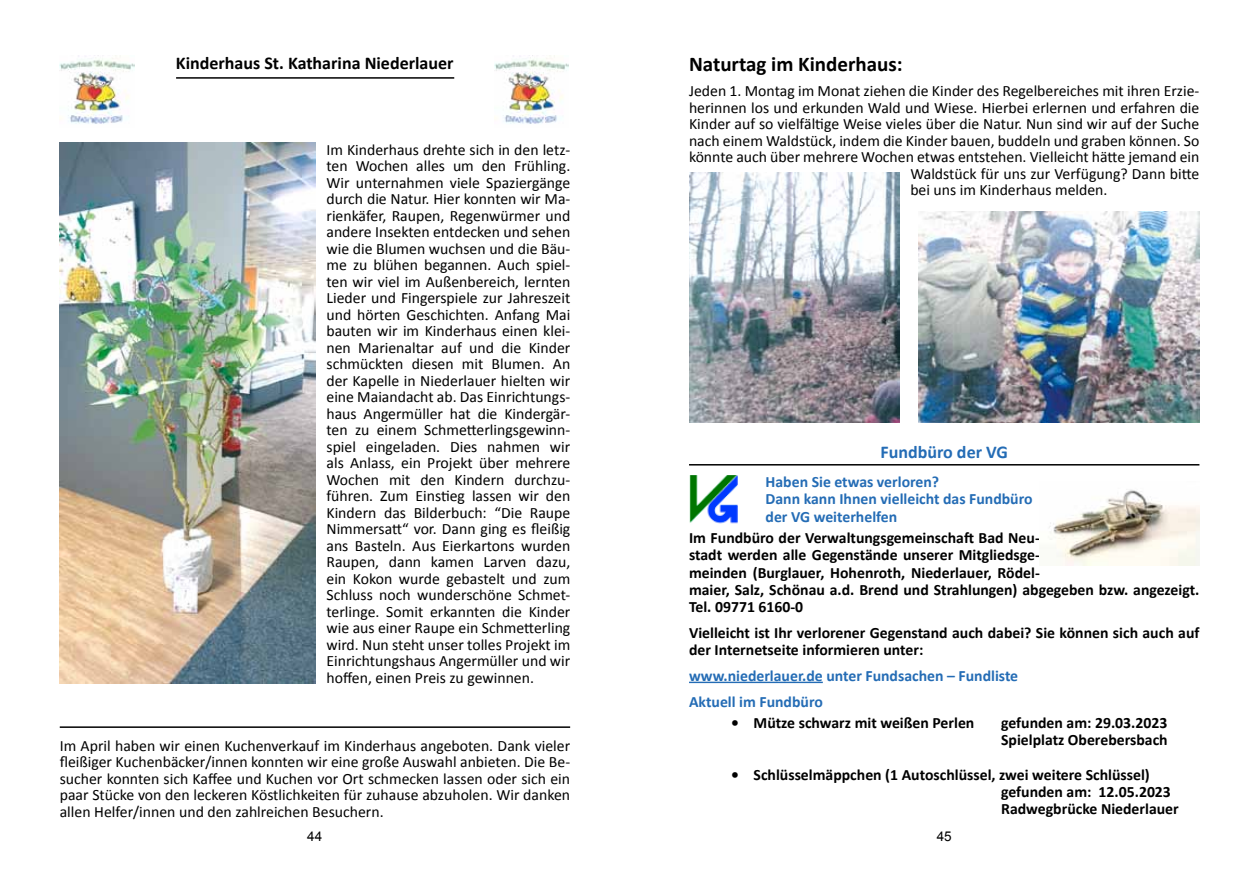
<style>
.page{position:relative;width:1259px;height:893px;background:#fff}
.page>*{position:absolute;margin:0;border:0;box-sizing:border-box;transform-origin:0 0}
.t1{font:700 21px "Calibri";color:#000}
.t2{font:700 18px "Calibri";color:#000}
.t3{font:700 18px "Calibri";color:#246cb5}
.t4{font:15.75px/16.5px "Calibri";color:#000;text-align:justify}
.t5{font:700 15.75px/17.2px "Calibri";color:#000}
.t6{font:700 15.75px/17.2px "Calibri";color:#246cb5}
.t7{font:13.5px "Arial";color:#000}
.t8{font:9.15px "Calibri";color:#000}
</style>
<div class="page">
<img style="left:60px;top:55px;width:74px;height:69px">
<img style="left:494px;top:55px;width:75px;height:69px">
<hr style="left:176px;top:77px;width:278px;height:2px;background:#000">
<img style="left:60px;top:143px;width:255px;height:541px">
<hr style="left:60px;top:726px;width:510px;height:2px;background:#000">
<img style="left:689px;top:173px;width:210px;height:249px">
<img style="left:918px;top:211px;width:281px;height:211px">
<hr style="left:689px;top:464px;width:510px;height:2px;background:#000">
<hr style="left:689px;top:682px;width:134px;height:1px;background:#246cb5">
<img style="left:689px;top:475px;width:49px;height:49px">
<img style="left:1049px;top:489px;width:150px;height:77px">
<p class="t2" style="left:176px;top:52px;width:279px">Kinderhaus St. Katharina Niederlauer</p>
<p class="t4" style="left:326px;top:140px;width:245px">Im Kinderhaus drehte sich in den letz&shy;ten Wochen alles um den Frühling.<br>Wir unternahmen viele Spaziergänge durch die Natur. Hier konnten wir Ma&shy;rienkäfer, Raupen, Regenwürmer und andere Insekten entdecken und sehen wie die Blumen wuchsen und die Bäu&shy;me zu blühen begannen. Auch spiel&shy;ten wir viel im Außenbereich, lernten Lieder und Fingerspiele zur Jahreszeit und hörten Geschichten. Anfang Mai bauten wir im Kinderhaus einen klei&shy;nen Marienaltar auf und die Kinder schmückten diesen mit Blumen. An der Kapelle in Niederlauer hielten wir eine Maiandacht ab. Das Einrichtungs&shy;haus Angermüller hat die Kindergär&shy;ten zu einem Schmetterlingsgewinn&shy;spiel eingeladen. Dies nahmen wir als Anlass, ein Projekt über mehrere Wochen mit den Kindern durchzu&shy;führen. Zum Einstieg lassen wir den Kindern das Bilderbuch: “Die Raupe Nimmersatt“ vor. Dann ging es fleißig ans Basteln. Aus Eierkartons wurden Raupen, dann kamen Larven dazu, ein Kokon wurde gebastelt und zum Schluss noch wunderschöne Schmet&shy;terlinge. Somit erkannten die Kinder wie aus einer Raupe ein Schmetterling wird. Nun steht unser tolles Projekt im Einrichtungshaus Angermüller und wir hoffen, einen Preis zu gewinnen.</p>
<p class="t8" style="left:491px;top:473px;width:87px">‐ Rentenantragstellung</p>
<p class="t4" style="left:60px;top:737px;width:512px">Im April haben wir einen Kuchenverkauf im Kinderhaus angeboten. Dank vieler fleißiger Kuchenbäcker/innen konnten wir eine große Auswahl anbieten. Die Be&shy;sucher konnten sich Kaffee und Kuchen vor Ort schmecken lassen oder sich ein paar Stücke von den leckeren Köstlichkeiten für zuhause abzuholen. Wir danken allen Helfer/innen und den zahlreichen Besuchern.</p>
<h1 class="t1" style="left:689px;top:51px;width:215px">Naturtag im Kinderhaus:</h1>
<p class="t4" style="left:689px;top:82px;width:512px">Jeden 1. Montag im Monat ziehen die Kinder des Regelbereiches mit ihren Erzie-</p>
<p class="t4" style="left:689px;top:98px;width:512px">herinnen los und erkunden Wald und Wiese. Hierbei erlernen und erfahren die</p>
<p class="t4" style="left:689px;top:115px;width:512px">Kinder auf so vielfältige Weise vieles über die Natur. Nun sind wir auf der Suche</p>
<p class="t4" style="left:689px;top:131px;width:512px">nach einem Waldstück, indem die Kinder bauen, buddeln und graben können. So</p>
<p class="t4" style="left:689px;top:148px;width:512px">könnte auch über mehrere Wochen etwas entstehen. Vielleicht hätte jemand ein</p>
<p class="t4" style="left:910px;top:164px;width:290px">Waldstück für uns zur Verfügung? Dann bitte</p>
<p class="t4" style="left:910px;top:181px;width:199px">bei uns im Kinderhaus melden.</p>
<p class="t3" style="left:880px;top:441px;width:129px">Fundbüro der VG</p>
<p class="t6" style="left:765px;top:473px;width:268px">Haben Sie etwas verloren?<br>Dann kann Ihnen vielleicht das Fundbüro der VG weiterhelfen</p>
<p class="t5" style="left:689px;top:529px;width:512px">Im Fundbüro der Verwaltungsgemeinschaft Bad Neu-<br>stadt werden alle Gegenstände unserer Mitgliedsge-<br>meinden (Burglauer, Hohenroth, Niederlauer, Rödel-<br>maier, Salz, Schönau a.d. Brend und Strahlungen) abgegeben bzw. angezeigt.<br>Tel. 09771 6160-0</p>
<p class="t5" style="left:689px;top:623px;width:512px">Vielleicht ist Ihr verlorener Gegenstand auch dabei? Sie können sich auch auf der Internetseite informieren unter:</p>
<p class="t6" style="left:689px;top:662px;width:331px;line-height:25.8px">www.niederlauer.de unter Fundsachen – Fundliste<br>Aktuell im Fundbüro</p>
<p class="t5" style="left:731px;top:714px;width:245px">• Mütze schwarz mit weißen Perlen</p>
<p class="t5" style="left:1001px;top:714px;width:168px">gefunden am: 29.03.2023<br>Spielplatz Oberebersbach</p>
<p class="t5" style="left:1001px;top:765px;width:179px;text-indent:-270px">• Schlüsselmäppchen (1 Autoschlüssel, zwei weitere Schlüssel) gefunden am: 12.05.2023<br>Radwegbrücke Niederlauer</p>
<p class="t7" style="left:307px;top:828px;width:17px">44</p>
<p class="t7" style="left:936px;top:828px;width:17px">45</p>
</div>
